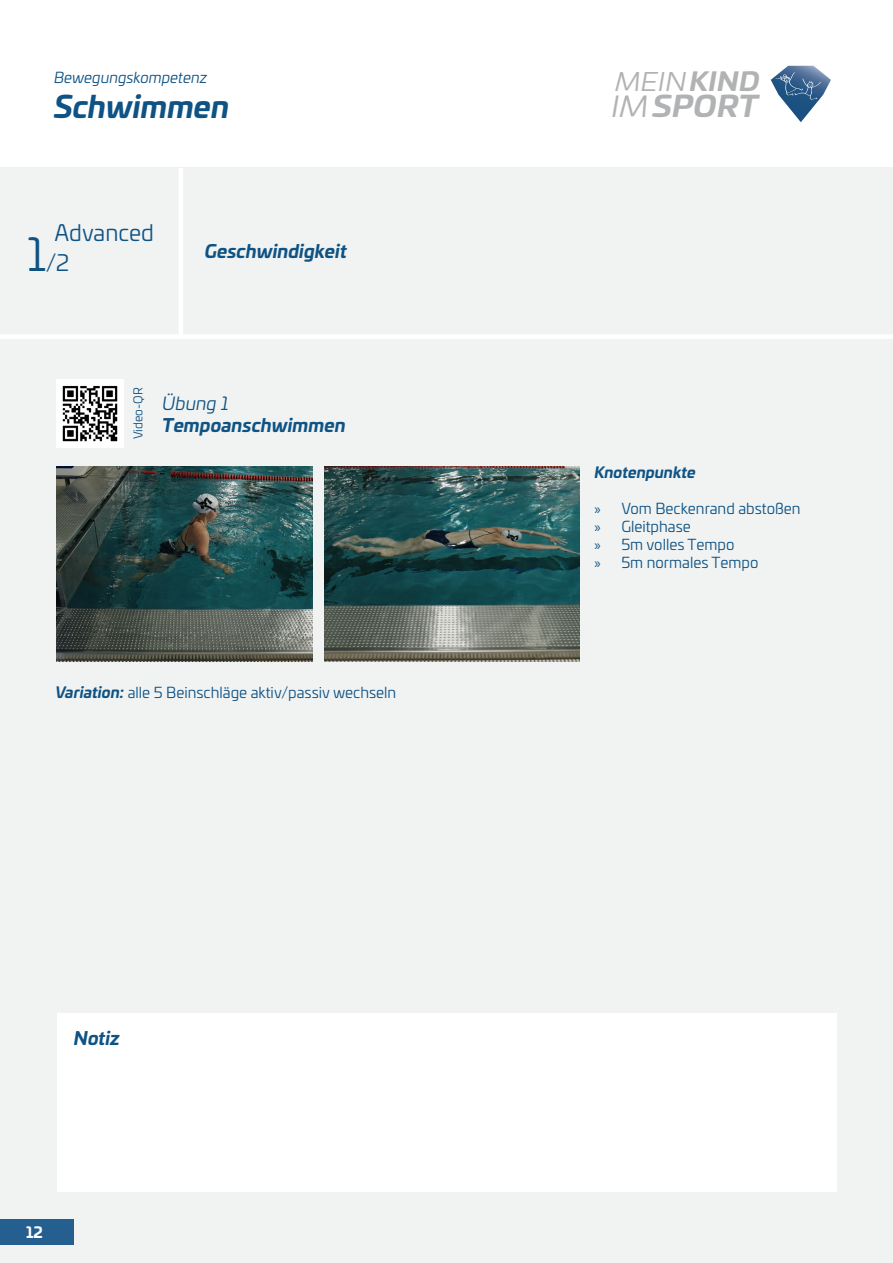
<style>
.page{position:relative;width:893px;height:1263px;background:#fff}
.page>*{position:absolute;margin:0;border:0;box-sizing:border-box;transform-origin:0 0}
.t1{font:italic 700 30px "Univia Pro";color:#0f5385}
.t2{font:italic 700 28.8px "Univia Pro";letter-spacing:.01em;color:#b1b2b3;scale:1.09 1}
.t3{font:italic 25.35px "Univia Pro";color:#b1b2b3;scale:1.09 1}
.t4{font:22.5px "Univia Pro";color:#0f5385}
.t5{font:italic 700 18px "Univia Pro";color:#0f5385}
.t6{font:italic 18px "Univia Pro";color:#0f5385}
.t7{font:15px "Univia Pro";color:#0f5385}
.t8{font:italic 15px "Univia Pro";color:#0f5385}
.t9{font:italic 700 15px "Univia Pro";color:#0f5385}
.t10{font:700 15px "Univia Pro";color:#fff}
.t11{font:12px "Univia Pro";color:#0f5385}
.s1{font-size:45px}
.s2{font-weight:700;font-style:italic}
.s3{font-weight:700}
.s4{font-weight:400}
.s5{font-family:"Myriad Pro"}
</style>
<div class="page">
<svg style="left:771px;top:66px;width:60px;height:56px"></svg>
<img style="left:775px;top:72px;width:28px;height:24px">
<img style="left:795px;top:79px;width:26px;height:21px">
<div style="left:0;top:168px;width:893px;height:1095px;background:#f1f3f2"></div>
<div style="left:57px;top:1013px;width:780px;height:179px;background:#fff"></div>
<hr style="left:179px;top:168px;width:4px;height:170px;background:#fff">
<img style="left:325px;top:466px;width:255px;height:196px">
<img style="left:57px;top:466px;width:255px;height:196px">
<img style="left:56px;top:380px;width:67px;height:67px">
<div style="left:0;top:334px;width:893px;height:5px;background:#fff"></div>
<div style="left:0;top:1219px;width:74px;height:26px;background:#245f8f"></div>
<p class="t8" style="left:54px;top:67px;width:155px">Bewegungskompetenz</p>
<h1 class="t1" style="left:54px;top:82px;width:177px">Schwimmen</h1>
<p class="t4" style="left:54px;top:216px;width:101px">Advanced</p>
<p class="t4" style="left:27px;top:246px;width:44px"><span class="s1">1</span>/2</p>
<p class="t5" style="left:205px;top:237px;width:143px">Geschwindigkeit</p>
<p class="t11" style="left:129px;top:439px;width:53px;rotate:-90deg">Video-QR</p>
<p class="t6" style="left:162px;top:390px;width:68px">Übung 1</p>
<p class="t5" style="left:162px;top:411px;width:185px">Tempoanschwimmen</p>
<p class="t7" style="left:55px;top:681px;width:342px"><span class="s2">Variation:</span> alle 5 Beinschläge aktiv/passiv wechseln</p>
<p class="t5" style="left:74px;top:1024px;width:48px">Notiz</p>
<p class="t10" style="left:26px;top:1221px;width:18px">12</p>
<h3 class="t3" style="left:615px;top:63px;width:134px">MEIN <span class="s3">KIND</span></h3>
<h2 class="t2" style="left:611px;top:83px;width:137px"><span class="s4">IM</span>SPORT</h2>
<p class="t9" style="left:594px;top:461px;width:103px">Knotenpunkte</p>
<p class="t7" style="left:594px;top:498px;width:208px"><span class="s5">»</span> Vom Beckenrand abstoßen</p>
<p class="t7" style="left:594px;top:516px;width:98px"><span class="s5">»</span> Gleitphase</p>
<p class="t7" style="left:594px;top:534px;width:142px"><span class="s5">»</span> 5m volles Tempo</p>
<p class="t7" style="left:594px;top:552px;width:166px"><span class="s5">»</span> 5m normales Tempo</p>
</div>
